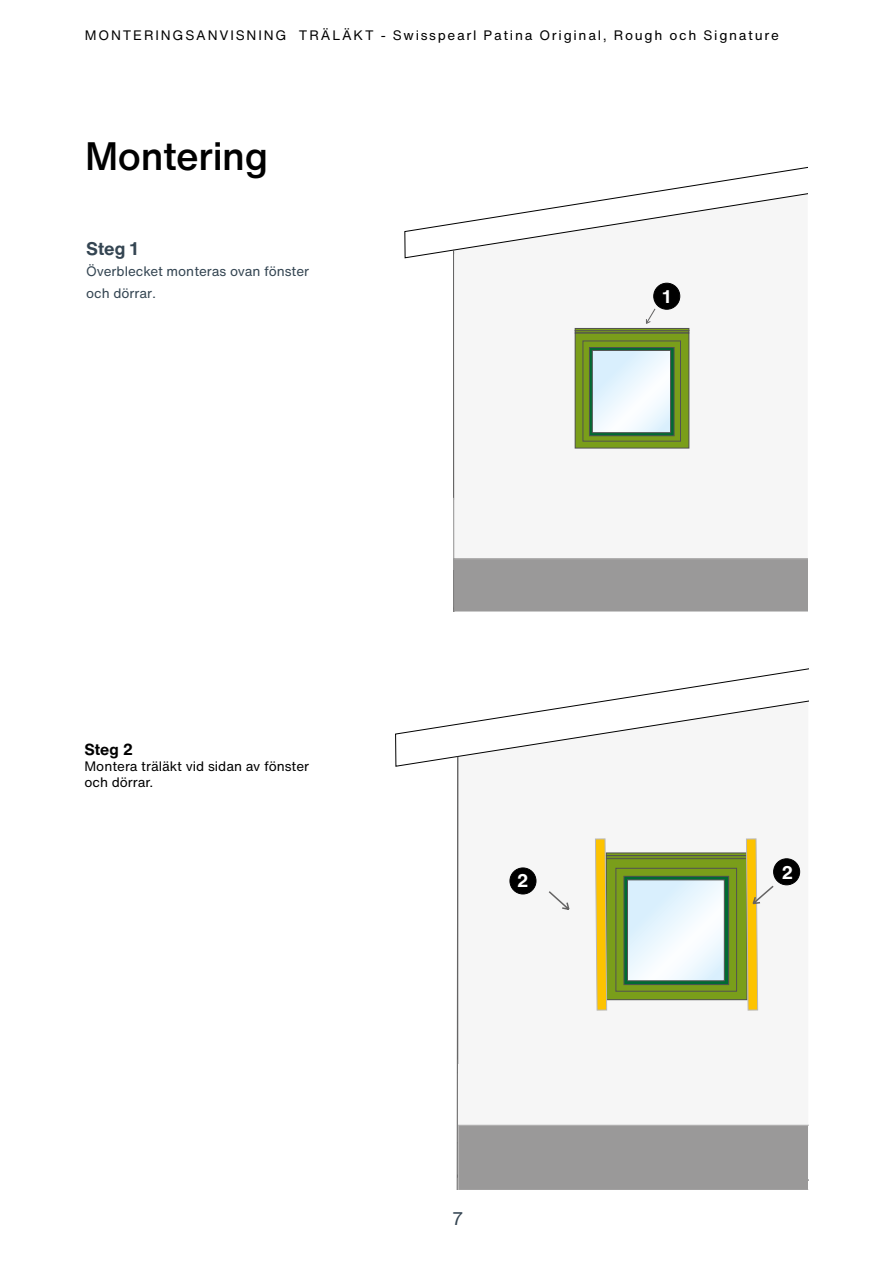
<style>
.page{position:relative;width:893px;height:1263px;background:#fff}
.page>*{position:absolute;margin:0;border:0;box-sizing:border-box;transform-origin:0 0}
.t1{font:500 39px "Helvetica Now Text";letter-spacing:-.01em;color:#000}
.t2{font:700 18px "Helvetica Now Text";color:#344552}
.t3{font:700 18px "Helvetica Now Text";color:#fff}
.t4{font:18px "Helvetica Now Text";color:#344552}
.t5{font:700 15.75px "Helvetica Now Text";color:#000}
.t6{font:13.5px "Helvetica Now Text";letter-spacing:.125em;color:#000}
.t7{font:13.5px/16.2px "Helvetica Now Text";color:#000}
.t8{font:13.5px/21.3px "Helvetica Now Text";color:#344552}
</style>
<div class="page">
<svg style="left:404px;top:166px;width:404px;height:445px"></svg>
<div style="left:654px;top:283px;width:26px;height:26px;background:#000;border-radius:50%"></div>
<div style="left:653px;top:283px;width:27px;height:26px;border:1px solid #000;border-radius:50%"></div>
<svg style="left:395px;top:668px;width:413px;height:99px"></svg>
<svg style="left:456px;top:755px;width:352px;height:434px"></svg>
<p class="t6" style="left:85px;top:27px;width:696px">MONTERINGSANVISNING TRÄLÄKT - Swisspearl Patina Original, Rough och Signature</p>
<h1 class="t1" style="left:85px;top:130px;width:185px">Montering</h1>
<h2 class="t2" style="left:86px;top:237px;width:54px">Steg 1</h2>
<p class="t8" style="left:86px;top:261px;width:225px">Överblecket monteras ovan fönster och dörrar.</p>
<h2 class="t3" style="left:663px;top:284px;width:10px">1</h2>
<p class="t5" style="left:84px;top:739px;width:50px">Steg 2</p>
<p class="t7" style="left:84px;top:758px;width:226px">Montera träläkt vid sidan av fönster och dörrar.</p>
<h2 class="t3" style="left:517px;top:868px;width:13px">2</h2>
<h2 class="t4" style="left:452px;top:1207px;width:13px">7</h2>
<h2 class="t3" style="left:781px;top:860px;width:13px">2</h2>
</div>
